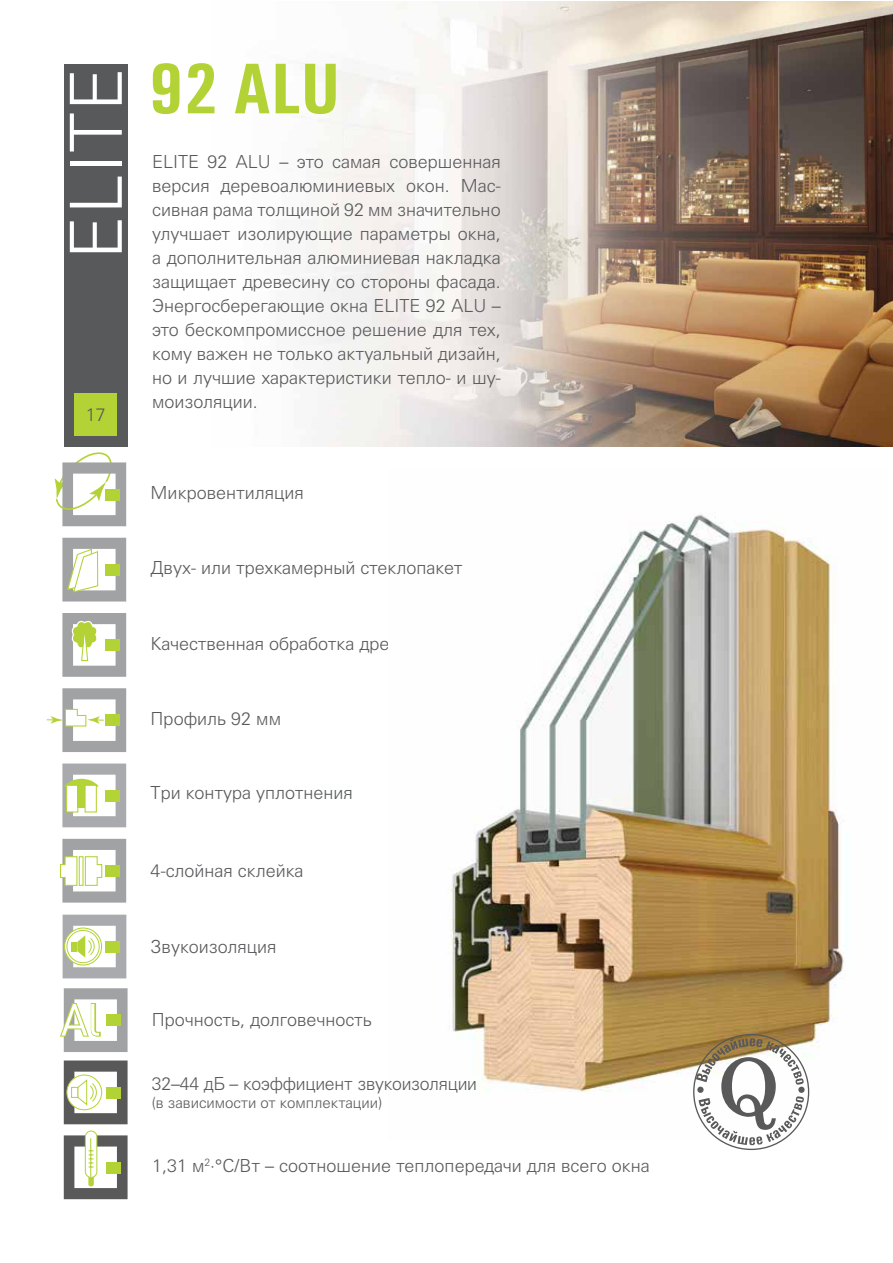
<style>
.page{position:relative;width:893px;height:1263px;background:#fff}
.page>*{position:absolute;margin:0;border:0;box-sizing:border-box;transform-origin:0 0}
.t1{font:72px "Univers Light C";letter-spacing:.015em;color:#fff}
.t2{font:700 72px "Univers Cond C";color:#b3d235}
.t3{font:18px/24px "Univers Light C";color:#58595b;text-align:justify}
.t4{font:15px "Univers Light C";color:#58595b}
</style>
<div class="page">
<img style="left:312px;top:1px;width:580px;height:445px">
<svg style="left:55px;top:452px;width:71px;height:74px"></svg>
<svg style="left:62px;top:538px;width:64px;height:63px"></svg>
<svg style="left:62px;top:613px;width:64px;height:64px"></svg>
<svg style="left:47px;top:688px;width:79px;height:64px"></svg>
<svg style="left:60px;top:839px;width:66px;height:63px"></svg>
<div style="left:64px;top:64px;width:64px;height:382px;background:#58595b"></div>
<div style="left:74px;top:393px;width:43px;height:43px;background:#b3d235"></div>
<svg style="left:64px;top:1060px;width:64px;height:64px"></svg>
<div style="left:85px;top:1131px;width:12px;height:47px;border:1px solid #b3d235;border-radius:6px"></div>
<svg style="left:64px;top:1135px;width:64px;height:64px"></svg>
<svg style="left:60px;top:988px;width:68px;height:64px"></svg>
<img style="left:451px;top:514px;width:393px;height:602px">
<svg style="left:696px;top:1038px;width:108px;height:107px"></svg>
<div style="left:697px;top:1087px;width:7px;height:6px;background:#595959;border-radius:50%"></div>
<div style="left:798px;top:1087px;width:7px;height:6px;background:#595959;border-radius:50%"></div>
<svg style="left:63px;top:915px;width:63px;height:63px"></svg>
<svg style="left:62px;top:763px;width:64px;height:64px"></svg>
<div style="left:66px;top:785px;width:12px;height:27px;background:#fff;border:1px solid #b3d336"></div>
<div style="left:85px;top:785px;width:12px;height:27px;background:#fff;border:1px solid #b3d336"></div>
<div style="left:78px;top:784px;width:7px;height:24px;background:#b3d336"></div>
<h1 class="t1" style="left:55px;top:260px;width:194px;rotate:-90deg">ELITE</h1>
<p class="t3" style="left:86px;top:403px;width:22px">17</p>
<h1 class="t2" style="left:149px;top:48px;width:193px">92 ALU</h1>
<p class="t3" style="left:152px;top:149px;width:350px">ELITE 92 ALU – это самая совершенная версия деревоалюминиевых окон. Мас&shy;сивная рама толщиной 92 мм значительно улучшает изолирующие параметры окна, а дополнительная алюминиевая накладка защищает древесину со стороны фасада.<br>Энергосберегающие окна ELITE 92 ALU – это бескомпромиссное решение для тех, кому важен не только актуальный дизайн, но и лучшие характеристики тепло- и шу&shy;моизоляции.</p>
<p class="t3" style="left:151px;top:481px;width:155px">Микровентиляция</p>
<p class="t3" style="left:151px;top:555px;width:313px">Двух- или трехкамерный стеклопакет</p>
<p class="t3" style="left:151px;top:631px;width:301px">Качественная обработка древесины</p>
<p class="t3" style="left:151px;top:706px;width:132px">Профиль 92 мм</p>
<p class="t3" style="left:151px;top:781px;width:204px">Три контура уплотнения</p>
<p class="t3" style="left:151px;top:859px;width:154px">4-слойная склейка</p>
<p class="t3" style="left:151px;top:934px;width:127px">Звукоизоляция</p>
<p class="t3" style="left:152px;top:1008px;width:222px">Прочность, долговечность</p>
<p class="t3" style="left:152px;top:1071px;width:327px">32–44 дБ – коэффициент звукоизоляции</p>
<p class="t4" style="left:152px;top:1094px;width:232px">(в зависимости от комплектации)</p>
<p class="t3" style="left:152px;top:1153px;width:499px">1,31 м<sup>2</sup>·°C/Вт – соотношение теплопередачи для всего окна</p>
</div>
